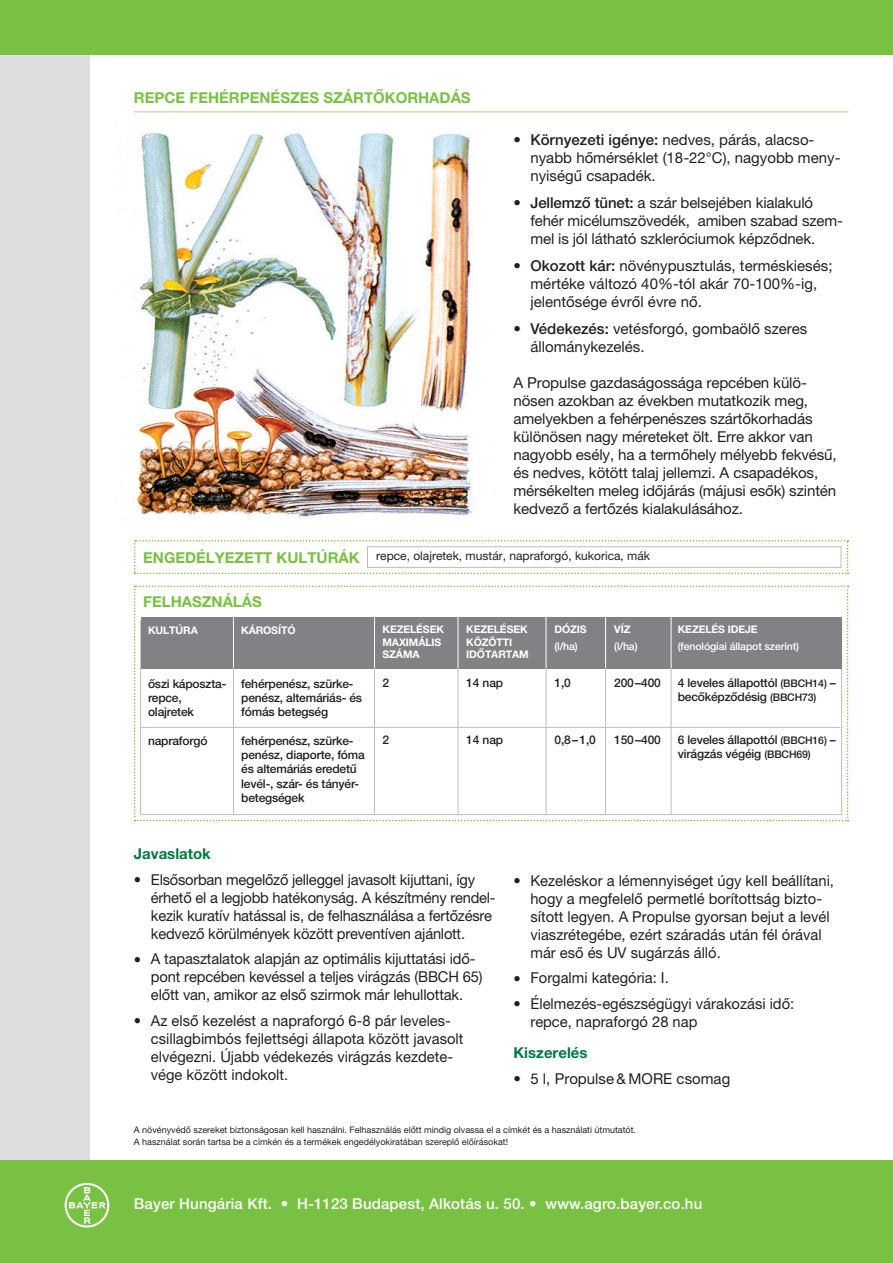
<style>
.page{position:relative;width:893px;height:1263px;background:#fff}
.page>*{position:absolute;margin:0;border:0;box-sizing:border-box;transform-origin:0 0}
.t1{font:15px/18px "Helvetica Neue LT Pro";letter-spacing:-.01em;color:#231f20}
.t2{font:500 15px "Helvetica Neue LT Pro";letter-spacing:.01em;color:#fff}
.t3{font:700 15px "Helvetica Neue LT Pro";color:#79c142}
.t4{font:700 15px "Helvetica Neue LT Pro";color:#007942}
.t5{font:500 12px/14.2px "Helvetica Neue LT Pro";letter-spacing:-.015em;color:#231f20}
.t6{font:12px "Helvetica Neue LT Pro";color:#231f20}
.t7{font:700 10.5px/12.8px "Helvetica Neue LT Pro";letter-spacing:-.01em;color:#fff}
.t8{font:500 10.5px "Helvetica Neue LT Pro";letter-spacing:-.01em;color:#fff}
.t9{font:9px/12px "Helvetica Neue LT Pro";color:#231f20}
.s1{font-weight:500}
.s2{font-weight:700;font-size:15px;color:#79c142}
.s3{font-size:10.5px}
</style>
<div class="page">
<img style="left:136px;top:133px;width:337px;height:384px">
<div style="left:0;top:0;width:89px;height:1263px;background:#dcdddf"></div>
<div style="left:0;top:0;width:893px;height:54px;background:#79c142"></div>
<div style="left:0;top:1161px;width:893px;height:102px;background:#79c142"></div>
<hr style="left:134px;top:111px;width:714px;height:2px;background:#c8e2ae">
<svg style="left:65px;top:1183px;width:44px;height:44px"></svg>
<svg style="left:134px;top:585px;width:715px;height:236px"></svg>
<div style="left:141px;top:617px;width:701px;height:51px;background:#808285"></div>
<hr style="left:374px;top:613px;width:1px;height:55px;background:#fff">
<hr style="left:233px;top:613px;width:1px;height:55px;background:#fff">
<hr style="left:458px;top:613px;width:1px;height:55px;background:#fff">
<hr style="left:546px;top:613px;width:1px;height:55px;background:#fff">
<hr style="left:605px;top:613px;width:1px;height:55px;background:#fff">
<hr style="left:671px;top:613px;width:1px;height:55px;background:#fff">
<hr style="left:374px;top:668px;width:1px;height:146px;background:#bcbdc0">
<hr style="left:233px;top:668px;width:1px;height:146px;background:#bcbdc0">
<hr style="left:458px;top:668px;width:1px;height:146px;background:#bcbdc0">
<hr style="left:546px;top:668px;width:1px;height:146px;background:#bcbdc0">
<hr style="left:605px;top:668px;width:1px;height:146px;background:#bcbdc0">
<hr style="left:671px;top:668px;width:1px;height:146px;background:#bcbdc0">
<hr style="left:141px;top:727px;width:699px;height:1px;background:#bcbdc0">
<svg style="left:134px;top:540px;width:715px;height:34px"></svg>
<div style="left:367px;top:546px;width:474px;height:22px;border:1px solid #bcbdc0"></div>
<p class="t3" style="left:134px;top:88px;width:338px">REPCE FEHÉRPENÉSZES SZÁRTŐKORHADÁS</p>
<p class="t1" style="left:530px;top:130px;width:312px;text-indent:-17px">• <span class="s1">Környezeti igénye:</span> nedves, párás, alacso&shy;nyabb hőmérséklet (18-22°C), nagyobb men - nyiségű csapadék.</p>
<p class="t1" style="left:530px;top:193px;width:314px;text-indent:-17px">• <span class="s1">Jellemző tünet:</span> a szár belsejében kialakuló fehér micélumszövedék, amiben szabad szem&shy;mel is jól látható szkleróciumok képződnek.</p>
<p class="t1" style="left:530px;top:256px;width:304px;text-indent:-17px">• <span class="s1">Okozott kár:</span> növénypusztulás, terméskiesés; mértéke változó 40%-tól akár 70-100%-ig, jelentősége évről évre nő.</p>
<p class="t1" style="left:530px;top:319px;width:278px;text-indent:-17px">• <span class="s1">Védekezés:</span> vetésforgó, gombaölő szeres állománykezelés.</p>
<p class="t1" style="left:513px;top:373px;width:325px">A Propulse gazdaságossága repcében külö&shy;nösen azokban az években mutatkozik meg, amelyekben a fehérpenészes szártőkorhadás különösen nagy méreteket ölt. Erre akkor van nagyobb esély, ha a termőhely mélyebb fekvésű, és nedves, kötött talaj jellemzi. A csapadékos, mérsékelten meleg időjárás (májusi esők) szintén kedvező a fertőzés kialakulásához.</p>
<p class="t6" style="left:143px;top:548px;width:508px"><span class="s2">ENGEDÉLYEZETT KULTÚRÁK</span> repce, olajretek, mustár, napraforgó, kukorica, mák</p>
<p class="t3" style="left:143px;top:592px;width:120px">FELHASZNÁLÁS</p>
<p class="t7" style="left:241px;top:623px;width:56px">KÁROSÍTÓ</p>
<p class="t7" style="left:148px;top:623px;width:51px">KULTÚRA</p>
<p class="t5" style="left:148px;top:676px;width:80px">őszi káposzta&shy;repce, olajretek</p>
<p class="t5" style="left:148px;top:733px;width:61px">napraforgó</p>
<p class="t5" style="left:241px;top:676px;width:122px">fehérpenész, szürke&shy;penész, altemáriás- és fómás betegség</p>
<p class="t5" style="left:241px;top:733px;width:125px">fehérpenész, szürke&shy;penész, diaporte, fóma és altemáriás eredetű levél-, szár- és tányér&shy;betegségek</p>
<p class="t7" style="left:383px;top:622px;width:63px">KEZELÉSEK<br>MAXIMÁLIS<br>SZÁMA</p>
<p class="t5" style="left:383px;top:675px;width:8px">2</p>
<p class="t5" style="left:383px;top:732px;width:8px">2</p>
<p class="t7" style="left:466px;top:622px;width:64px">KEZELÉSEK<br>KÖZÖTTI<br>IDŐTARTAM</p>
<p class="t5" style="left:466px;top:675px;width:38px">14 nap</p>
<p class="t5" style="left:466px;top:732px;width:38px">14 nap</p>
<p class="t7" style="left:554px;top:622px;width:34px">DÓZIS</p>
<p class="t8" style="left:554px;top:640px;width:25px">(l/ha)</p>
<p class="t5" style="left:554px;top:675px;width:18px">1,0</p>
<p class="t5" style="left:554px;top:732px;width:43px">0,8–1,0</p>
<p class="t7" style="left:614px;top:622px;width:18px">VÍZ</p>
<p class="t8" style="left:614px;top:640px;width:25px">(l/ha)</p>
<p class="t5" style="left:614px;top:675px;width:48px">200–400</p>
<p class="t5" style="left:614px;top:732px;width:48px">150–400</p>
<p class="t7" style="left:678px;top:622px;width:81px">KEZELÉS IDEJE</p>
<p class="t8" style="left:678px;top:640px;width:123px">(fenológiai állapot szerint)</p>
<p class="t5" style="left:678px;top:675px;width:160px">4 leveles állapottól <span class="s3">(BBCH14)</span> – becőképződésig <span class="s3">(BBCH73)</span></p>
<p class="t5" style="left:678px;top:732px;width:160px">6 leveles állapottól <span class="s3">(BBCH16)</span> – virágzás végéig <span class="s3">(BBCH69)</span></p>
<p class="t4" style="left:134px;top:844px;width:78px">Javaslatok</p>
<p class="t1" style="left:151px;top:870px;width:346px;text-indent:-17px">• Elsősorban megelőző jelleggel javasolt kijuttani, így érhető el a legjobb hatékonyság. A készítmény rendel&shy;kezik kuratív hatással is, de felhasználása a fertőzésre kedvező körülmények között preventíven ajánlott.</p>
<p class="t1" style="left:151px;top:949px;width:333px;text-indent:-17px">• A tapasztalatok alapján az optimális kijuttatási idő&shy;pont repcében kevéssel a teljes virágzás (BBCH 65) előtt van, amikor az első szirmok már lehullottak.</p>
<p class="t1" style="left:151px;top:1011px;width:314px;text-indent:-17px">• Az első kezelést a napraforgó 6-8 pár leveles&shy;csillagbimbós fejlettségi állapota között javasolt elvégezni. Újabb védekezés virágzás kezdete&shy;vége között indokolt.</p>
<p class="t1" style="left:530px;top:871px;width:305px;text-indent:-17px">• Kezeléskor a lémennyiséget úgy kell beállítani, hogy a megfelelő permetlé borítottság bizto&shy;sított legyen. A Propulse gyorsan bejut a levél viaszrétegébe, ezért száradás után fél órával már eső és UV sugárzás álló.</p>
<p class="t1" style="left:513px;top:969px;width:157px">• Forgalmi kategória: I.</p>
<p class="t1" style="left:530px;top:994px;width:265px;text-indent:-17px">• Élelmezés-egészségügyi várakozási idő: repce, napraforgó 28 nap</p>
<p class="t4" style="left:513px;top:1043px;width:76px">Kiszerelés</p>
<p class="t1" style="left:513px;top:1070px;width:218px">• 5 l, Propulse &amp; MORE csomag</p>
<p class="t9" style="left:134px;top:1123px;width:504px">A növényvédő szereket biztonságosan kell használni. Felhasználás előtt mindig olvassa el a címkét és a használati útmutatót.<br>A használat során tartsa be a címkén és a termékek engedélyokiratában szereplő előírásokat!</p>
<p class="t2" style="left:134px;top:1194px;width:570px">Bayer Hungária Kft. • H-1123 Budapest, Alkotás u. 50. • www.agro.bayer.co.hu</p>
</div>
